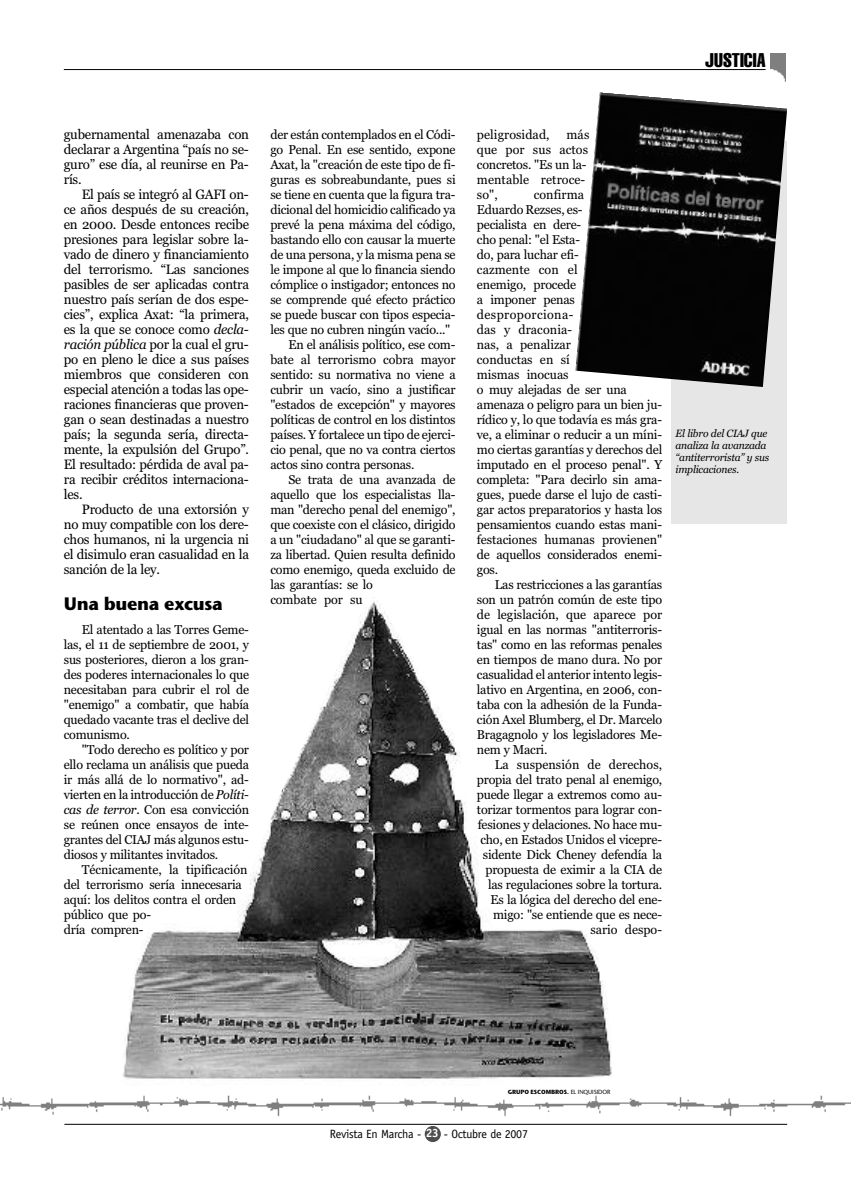
<style>
.page{position:relative;width:851px;height:1191px;background:#fff}
.page>*{position:absolute;margin:0;border:0;box-sizing:border-box;transform-origin:0 0}
.t1{font:extra-condensed 19.5px "Helvetica";color:#000}
.t2{font:18px "Stone Sans ITCTT Bold";letter-spacing:-.02em;color:#000}
.t3{font:13.5px/15px "Georgia";letter-spacing:-.02em;color:#000;text-align:justify}
.t4{font:12.75px/15px "Georgia";letter-spacing:-.02em;color:#000;text-align:justify}
.t5{font:12.75px/15px "Georgia";letter-spacing:.005em;color:#000}
.t6{font:12px "Officina Sans Std";letter-spacing:-.025em;color:#000}
.t7{font:italic 10.5px/12px "Georgia";letter-spacing:-.02em;color:#000}
.t8{font:6px "Stone Sans ITCTT Bold";letter-spacing:-.015em;color:#000}
.s1{font-style:italic}
.s2{font-family:"Stone Sans ITCTT Medium"}
.s3{font-weight:700;color:#fff}
</style>
<div class="page">
<div style="left:424px;top:1126px;width:17px;height:16px;background:#4d4d4d;border-radius:50%"></div>
<hr style="left:64px;top:69px;width:701px;height:1px;background:#000">
<img style="left:770px;top:53px;width:15px;height:29px">
<hr style="left:64px;top:1124px;width:723px;height:1px;background:#000">
<div style="left:671px;top:141px;width:116px;height:383px;background:#e6e6e6"></div>
<img style="left:123px;top:601px;width:489px;height:478px">
<img style="left:0;top:1095px;width:850px;height:22px">
<img style="left:575px;top:92px;width:212px;height:295px">
<h1 class="t1" style="left:705px;top:53px;width:62px">JUSTICIA</h1>
<p class="t3" style="left:64px;top:127px;width:187px">gubernamental amenazaba con declarar a Argentina “país no se&shy;guro” ese día, al reunirse en Pa&shy;rís.</p>
<p class="t3" style="left:64px;top:187px;width:187px;text-indent:18px">El país se integró al GAFI on&shy;ce años después de su creación, en 2000. Desde entonces recibe presiones para legislar sobre la&shy;vado de dinero y financiamiento del terrorismo. “Las sanciones pasibles de ser aplicadas contra nuestro país serían de dos espe&shy;cies”, explica Axat: “la primera, es la que se conoce como <span class="s1">decla&shy;ración pública</span> por la cual el gru&shy;po en pleno le dice a sus países miembros que consideren con especial atención a todas las ope&shy;raciones financieras que proven&shy;gan o sean destinadas a nuestro país; la segunda sería, directa&shy;mente, la expulsión del Grupo”<span class="s1">.<br></span>El resultado: pérdida de aval pa&shy;ra recibir créditos internaciona&shy;les.</p>
<p class="t3" style="left:64px;top:502px;width:187px;text-indent:18px">Producto de una extorsión y no muy compatible con los dere&shy;chos humanos, ni la urgencia ni el disimulo eran casualidad en la sanción de la ley.</p>
<h2 class="t2" style="left:64px;top:592px;width:161px">Una buena excusa</h2>
<p class="t4" style="left:64px;top:622px;width:187px;text-indent:18px">El atentado a las Torres Geme&shy;las, el 11 de septiembre de 2001, y sus posteriores, dieron a los gran&shy;des poderes internacionales lo que necesitaban para cubrir el rol de "enemigo" a combatir, que había quedado vacante tras el declive del comunismo.</p>
<p class="t4" style="left:64px;top:742px;width:187px;text-indent:18px">"Todo derecho es político y por ello reclama un análisis que pueda ir más allá de lo normativo", ad&shy;vierten en la introducción de <span class="s1">Políti&shy;cas de terror</span>. Con esa convicción se reúnen once ensayos de inte&shy;grantes del CIAJ más algunos estu&shy;diosos y militantes invitados.</p>
<p class="t4" style="left:64px;top:862px;width:185px;text-align:left;text-indent:18px">Técnicamente, la tipificación del terrorismo sería innecesaria aquí: los delitos contra el orden público que po-<br>dría compren-</p>
<p class="t4" style="left:270px;top:127px;width:186px">der están contemplados en el Códi-</p>
<p class="t4" style="left:270px;top:142px;width:187px">go Penal. En ese sentido, expone</p>
<p class="t4" style="left:270px;top:157px;width:186px">Axat, la "creación de este tipo de fi-</p>
<p class="t4" style="left:270px;top:172px;width:187px">guras es sobreabundante, pues si</p>
<p class="t4" style="left:270px;top:187px;width:186px">se tiene en cuenta que la figura tra-</p>
<p class="t4" style="left:270px;top:202px;width:187px">dicional del homicidio calificado ya</p>
<p class="t4" style="left:270px;top:217px;width:187px">prevé la pena máxima del código,</p>
<p class="t4" style="left:270px;top:232px;width:187px">bastando ello con causar la muerte</p>
<p class="t4" style="left:270px;top:247px;width:187px">de una persona, y la misma pena se</p>
<p class="t4" style="left:270px;top:262px;width:187px">le impone al que lo financia siendo</p>
<p class="t4" style="left:270px;top:277px;width:187px">cómplice o instigador; entonces no</p>
<p class="t4" style="left:270px;top:292px;width:187px">se comprende qué efecto práctico</p>
<p class="t4" style="left:270px;top:307px;width:186px">se puede buscar con tipos especia-</p>
<p class="t4" style="left:270px;top:322px;width:181px">les que no cubren ningún vacío..."</p>
<p class="t4" style="left:288px;top:337px;width:168px">En el análisis político, ese com-</p>
<p class="t4" style="left:270px;top:352px;width:187px">bate al terrorismo cobra mayor</p>
<p class="t4" style="left:270px;top:367px;width:187px">sentido: su normativa no viene a</p>
<p class="t4" style="left:270px;top:382px;width:187px">cubrir un vacío, sino a justificar</p>
<p class="t4" style="left:270px;top:397px;width:187px">"estados de excepción" y mayores</p>
<p class="t4" style="left:270px;top:412px;width:187px">políticas de control en los distintos</p>
<p class="t4" style="left:270px;top:427px;width:186px">países. Y fortalece un tipo de ejerci-</p>
<p class="t4" style="left:270px;top:442px;width:187px">cio penal, que no va contra ciertos</p>
<p class="t4" style="left:270px;top:457px;width:145px">actos sino contra personas.</p>
<p class="t4" style="left:288px;top:472px;width:169px">Se trata de una avanzada de</p>
<p class="t4" style="left:270px;top:487px;width:186px">aquello que los especialistas lla-</p>
<p class="t4" style="left:270px;top:502px;width:187px">man "derecho penal del enemigo",</p>
<p class="t4" style="left:270px;top:517px;width:187px">que coexiste con el clásico, dirigido</p>
<p class="t4" style="left:270px;top:532px;width:186px">a un "ciudadano" al que se garanti-</p>
<p class="t4" style="left:270px;top:547px;width:187px">za libertad. Quien resulta definido</p>
<p class="t4" style="left:270px;top:562px;width:187px">como enemigo, queda excluido de</p>
<p class="t4" style="left:270px;top:577px;width:104px">las garantías: se lo</p>
<p class="t4" style="left:270px;top:592px;width:94px">combate por su</p>
<p class="t5" style="left:477px;top:127px;width:74px">peligrosidad,</p>
<p class="t5" style="left:477px;top:127px;width:114px;text-indent:90px">más que por sus actos concretos. "Es un la&shy;mentable retroce&shy;so",</p>
<p class="t4" style="left:477px;top:187px;width:187px;text-align:left;text-indent:57px">confirma<br>Eduardo Rezses, es-<br>pecialista en dere-<br>cho penal: "el Esta-<br>do, para luchar efi-<br>cazmente con el<br>enemigo, procede<br>a imponer penas desproporciona-<br>das y draconia-<br>nas, a penalizar<br>conductas en sí<br>mismas inocuas<br>o muy alejadas de ser una amenaza o peligro para un bien ju&shy;rídico y, lo que todavía es más gra&shy;ve, a eliminar o reducir a un míni&shy;mo ciertas garantías y derechos del imputado en el proceso penal". Y completa: "Para decirlo sin ama&shy;gues, puede darse el lujo de casti&shy;gar actos preparatorios y hasta los pensamientos cuando estas mani&shy;festaciones humanas provienen" de aquellos considerados enemi&shy;gos.</p>
<p class="t4" style="left:477px;top:577px;width:187px;text-indent:18px">Las restricciones a las garantías son un patrón común de este tipo de legislación, que aparece por igual en las normas "antiterroris&shy;tas" como en las reformas penales en tiempos de mano dura. No por casualidad el anterior intento legis&shy;lativo en Argentina, en 2006, con&shy;taba con la adhesión de la Funda&shy;ción Axel Blumberg, el Dr. Marcelo Bragagnolo y los legisladores Me&shy;nem y Macri.</p>
<p class="t4" style="left:477px;top:757px;width:187px;text-align:right">La suspensión de derechos, propia del trato penal al enemigo, puede llegar a extremos como au&shy;torizar tormentos para lograr con&shy;fesiones y delaciones. No hace mu&shy;cho, en Estados Unidos el vicepre&shy;sidente Dick Cheney defendía la propuesta de eximir a la CIA de las regulaciones sobre la tortura.<br>Es la lógica del derecho del ene&shy;migo: "se entiende que es nece&shy;sario despo-</p>
<p class="t7" style="left:675px;top:427px;width:95px">El libro del CIAJ que analiza la avanzada “antiterrorista” y sus implicaciones.</p>
<p class="t8" style="left:507px;top:1088px;width:104px">GRUPO ESCOMBROS. <span class="s2">EL INQUISIDOR</span></p>
<p class="t6" style="left:330px;top:1128px;width:200px">Revista En Marcha - <span class="s3">23</span> - Octubre de 2007</p>
</div>
